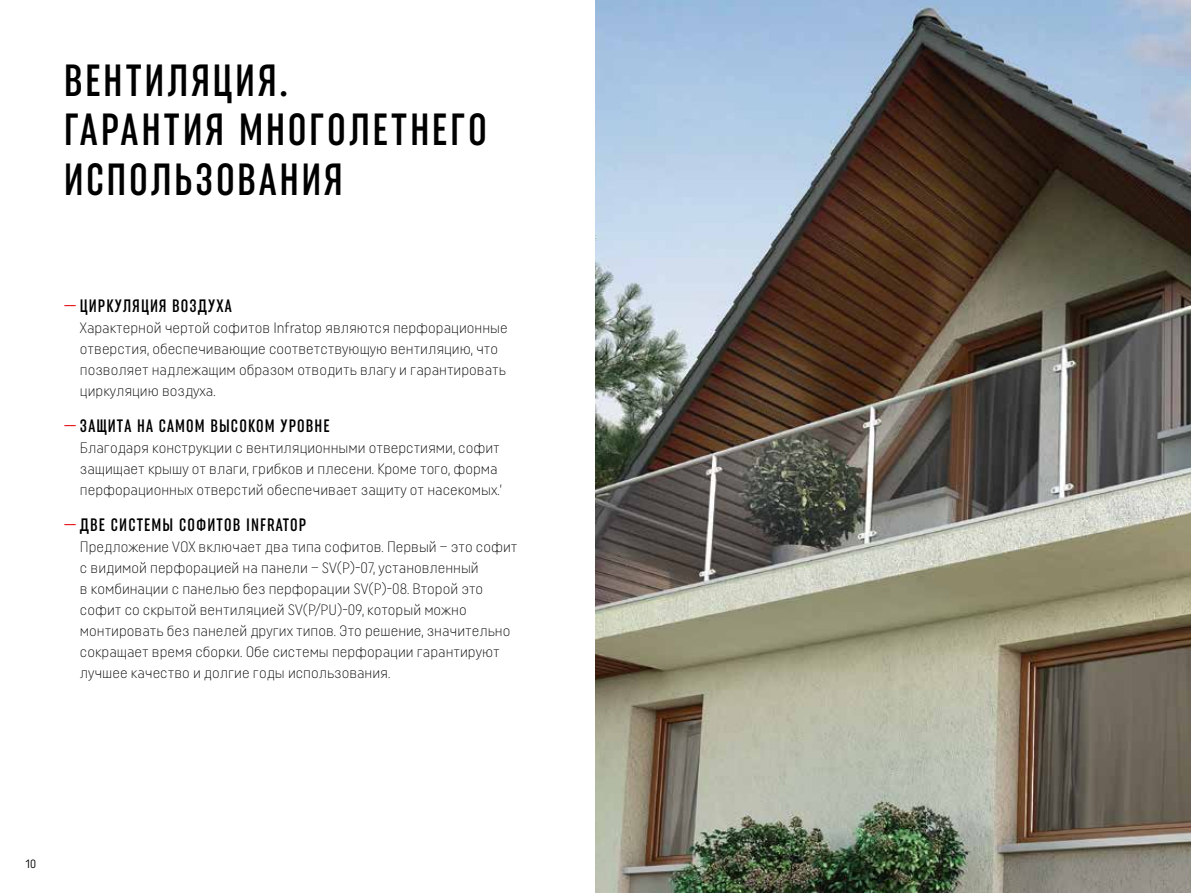
<style>
.page{position:relative;width:1191px;height:893px;background:#fff}
.page>*{position:absolute;margin:0;border:0;box-sizing:border-box;transform-origin:0 0}
.t1{font:500 45px/49.5px "Uniform Extra Cond";letter-spacing:.06em;color:#000}
.t2{font:500 18px "Uniform Extra Cond";letter-spacing:.06em;color:#000}
.t3{font:300 15px/21px "Uniform Condensed";color:#000}
.t4{font:12px "Uniform Condensed";color:#000}
.s1{font-family:"Uniform Condensed";font-weight:400;color:#ed1d24}
</style>
<div class="page">
<img style="left:595px;top:0;width:596px;height:893px">
<h1 class="t1" style="left:64px;top:55px;width:425px">ВЕНТИЛЯЦИЯ.<br>ГАРАНТИЯ МНОГОЛЕТНЕГО<br>ИСПОЛЬЗОВАНИЯ</h1>
<p class="t2" style="left:64px;top:295px;width:169px"><span class="s1">—</span>ЦИРКУЛЯЦИЯ ВОЗДУХА</p>
<p class="t3" style="left:80px;top:317px;width:429px">Характерной чертой софитов Infratop являются перфорационные отверстия, обеспечивающие соответствующую вентиляцию, что позволяет надлежащим образом отводить влагу и гарантировать циркуляцию воздуха.</p>
<p class="t2" style="left:64px;top:415px;width:267px"><span class="s1">—</span>ЗАЩИТА НА САМОМ ВЫСОКОМ УРОВНЕ</p>
<p class="t3" style="left:80px;top:437px;width:423px">Благодаря конструкции с вентиляционными отверстиями, софит защищает крышу от влаги, грибков и плесени. Кроме того, форма перфорационных отверстий обеспечивает защиту от насекомых.’</p>
<p class="t2" style="left:64px;top:514px;width:244px"><span class="s1">—</span>ДВЕ СИСТЕМЫ СОФИТОВ INFRATOP</p>
<p class="t3" style="left:80px;top:536px;width:439px">Предложение VOX включает два типа софитов. Первый – это софит с видимой перфорацией на панели – SV(P)-07, установленный<br>в комбинации с панелью без перфорации SV(P)-08. Второй это софит со скрытой вентиляцией SV(P/PU)-09, который можно монтировать без панелей других типов. Это решение, значительно сокращает время сборки. Обе системы перфорации гарантируют лучшее качество и долгие годы использования.</p>
<p class="t4" style="left:26px;top:856px;width:12px">10</p>
</div>
